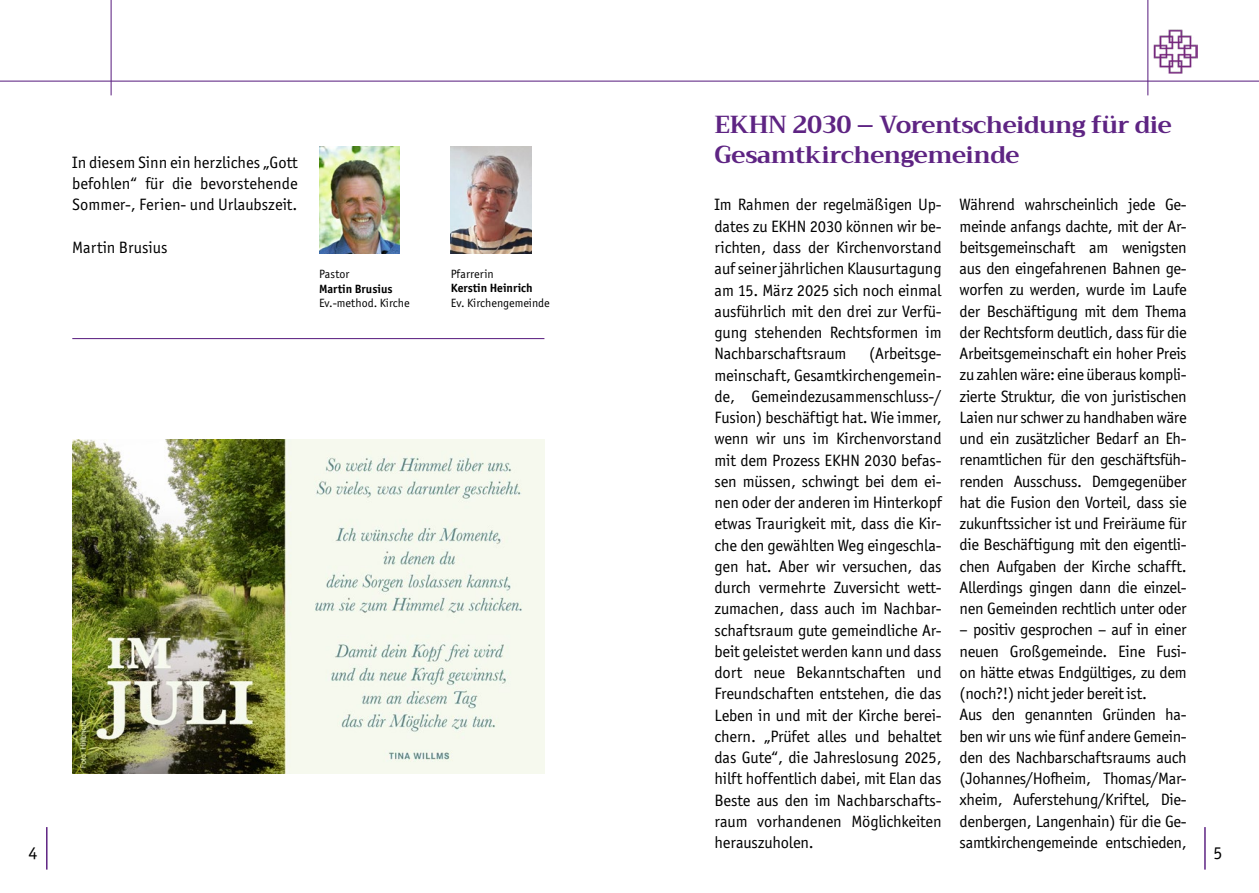
<style>
.page{position:relative;width:1259px;height:893px;background:#fff}
.page>*{position:absolute;margin:0;border:0;box-sizing:border-box;transform-origin:0 0}
.t1{font:700 24px/30px "Trirong";letter-spacing:-.02em;color:#5e2483}
.t2{font:18px "Officina Sans ITC Std";color:#000}
.t3{font:16.5px/21.3px "Officina Sans ITC Std";letter-spacing:-.02em;color:#000;text-align:justify}
.t4{font:16.5px "Officina Sans ITC Std";color:#000}
.t5{font:12px "Officina Sans ITC Std";color:#000}
.t6{font:700 12px "Officina Sans ITC Std";color:#000}
</style>
<div class="page">
<hr style="left:0;top:81px;width:1259px;height:1px;background:#5e2483">
<hr style="left:111px;top:0;width:1px;height:95px;background:#5e2483">
<hr style="left:1147px;top:0;width:1px;height:95px;background:#5e2483">
<img style="left:1153px;top:30px;width:44px;height:43px">
<hr style="left:46px;top:827px;width:2px;height:43px;background:#5e2483">
<hr style="left:1204px;top:827px;width:1px;height:43px;background:#5e2483">
<img style="left:451px;top:147px;width:80px;height:107px">
<img style="left:319px;top:147px;width:80px;height:107px">
<hr style="left:72px;top:338px;width:472px;height:1px;background:#5e2483">
<img style="left:72px;top:439px;width:472px;height:335px">
<h1 class="t1" style="left:714px;top:110px;width:459px">EKHN 2030 – Vorentscheidung für die<br>Gesamtkirchengemeinde</h1>
<p class="t3" style="left:72px;top:152px;width:227px">In diesem Sinn ein herzliches „Gott befohlen“ für die bevorstehende Sommer-, Ferien- und Urlaubszeit.</p>
<p class="t4" style="left:72px;top:238px;width:97px">Martin Brusius</p>
<p class="t3" style="left:959px;top:194px;width:229px">Während wahrscheinlich jede Ge&shy;meinde anfangs dachte, mit der Ar&shy;beitsgemeinschaft am wenigsten aus den eingefahrenen Bahnen ge&shy;worfen zu werden, wurde im Laufe der Beschäftigung mit dem Thema der Rechtsform deutlich, dass für die Arbeitsgemeinschaft ein hoher Preis zu zahlen wäre: eine überaus kompli&shy;zierte Struktur, die von juristischen Laien nur schwer zu handhaben wäre und ein zusätzlicher Bedarf an Eh&shy;renamtlichen für den geschäftsfüh&shy;renden Ausschuss. Demgegenüber hat die Fusion den Vorteil, dass sie zukunftssicher ist und Freiräume für die Beschäftigung mit den eigentli&shy;chen Aufgaben der Kirche schafft.<br>Allerdings gingen dann die einzel&shy;nen Gemeinden rechtlich unter oder</p>
<p class="t3" style="left:959px;top:619px;width:229px;text-align:left">– positiv gesprochen – auf in einer neuen Großgemeinde. Eine Fusi&shy;on hätte etwas Endgültiges, zu dem (noch?!) nicht jeder bereit ist.<br>Aus den genannten Gründen ha&shy;ben wir uns wie fünf andere Gemein&shy;den des Nachbarschaftsraums auch (Johannes/Hofheim, Thomas/Mar&shy;xheim, Auferstehung/Kriftel, Die&shy;denbergen, Langenhain) für die Ge&shy;samtkirchengemeinde entschieden,</p>
<p class="t3" style="left:714px;top:194px;width:228px">Im Rahmen der regelmäßigen Up&shy;dates zu EKHN 2030 können wir be&shy;richten, dass der Kirchenvorstand auf seiner jährlichen Klausurtagung am 15. März 2025 sich noch einmal ausführlich mit den drei zur Verfü&shy;gung stehenden Rechtsformen im Nachbarschaftsraum</p>
<p class="t5" style="left:451px;top:267px;width:44px">Pfarrerin</p>
<p class="t6" style="left:451px;top:281px;width:83px">Kerstin Heinrich</p>
<p class="t5" style="left:451px;top:296px;width:100px">Ev. Kirchengemeinde</p>
<p class="t5" style="left:319px;top:267px;width:32px">Pastor</p>
<p class="t6" style="left:319px;top:281px;width:75px">Martin Brusius</p>
<p class="t5" style="left:319px;top:296px;width:92px">Ev.-method. Kirche</p>
<p class="t3" style="left:714px;top:343px;width:229px;text-indent:154px">(Arbeitsge&shy;meinschaft, Gesamtkirchengemein&shy;de, Gemeindezusammenschluss-/ Fusion) beschäftigt hat. Wie immer, wenn wir uns im Kirchenvorstand mit dem Prozess EKHN 2030 befas&shy;sen müssen, schwingt bei dem ei&shy;nen oder der anderen im Hinterkopf etwas Traurigkeit mit, dass die Kir&shy;che den gewählten Weg eingeschla&shy;gen hat. Aber wir versuchen, das durch vermehrte Zuversicht wett&shy;zumachen, dass auch im Nachbar&shy;schaftsraum gute gemeindliche Ar&shy;beit geleistet werden kann und dass dort neue Bekanntschaften und Freundschaften entstehen, die das Leben in und mit der Kirche berei&shy;chern. „Prüfet alles und behaltet das Gute“, die Jahreslosung 2025, hilft hoffentlich dabei, mit Elan das Beste aus den im Nachbarschafts&shy;raum vorhandenen Möglichkeiten herauszuholen.</p>
<p class="t2" style="left:28px;top:842px;width:10px">4</p>
<p class="t2" style="left:1213px;top:842px;width:10px">5</p>
</div>
